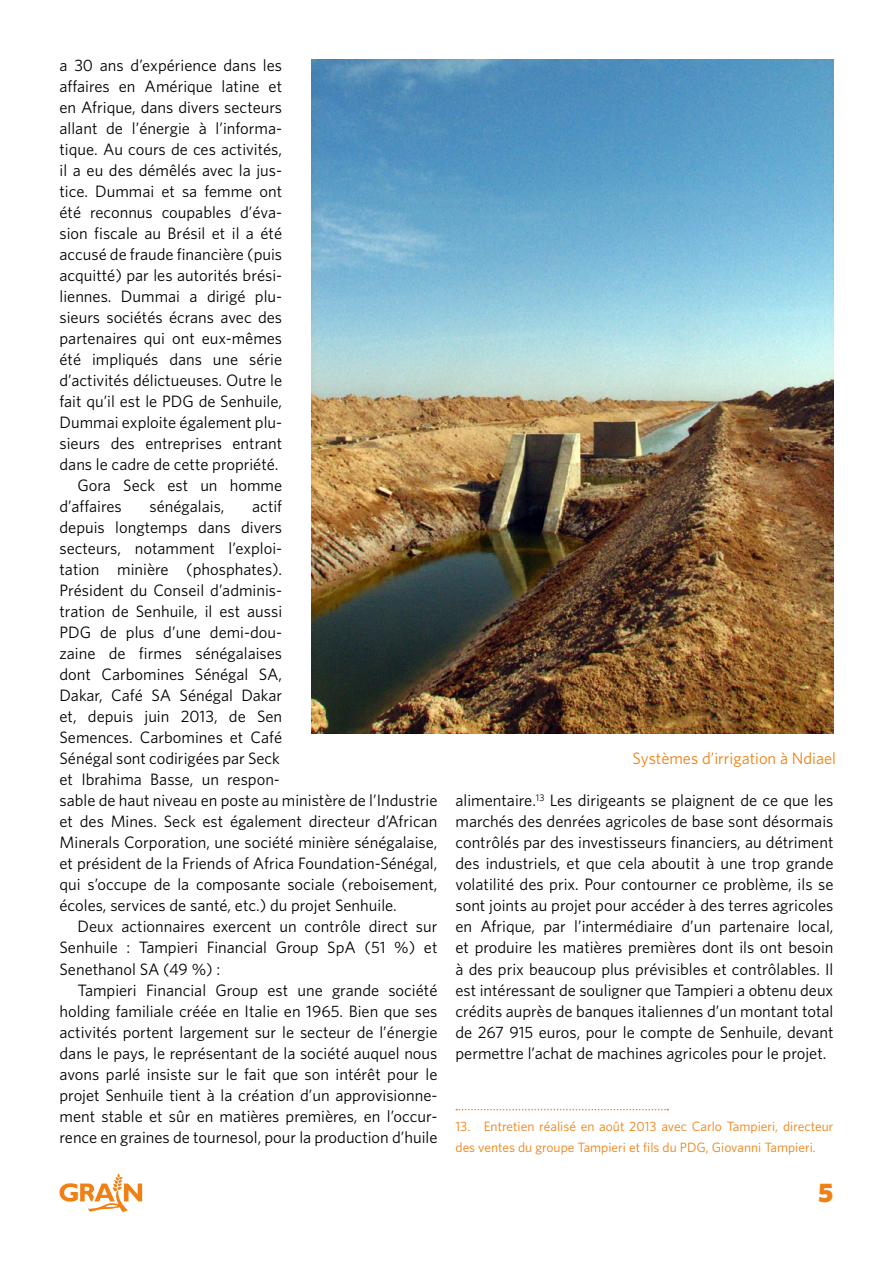
<style>
.page{position:relative;width:893px;height:1263px;background:#fff}
.page>*{position:absolute;margin:0;border:0;box-sizing:border-box;transform-origin:0 0}
.t1{font:900 27px "Whitney";color:#f08013}
.t2{font:16.5px/21px "Whitney";color:#000;text-align:justify}
.t3{font:16.5px "Whitney";color:#f08013}
.t4{font:13.5px/21px "Whitney";color:#f08013}
</style>
<div class="page">
<svg style="left:60px;top:1173px;width:82px;height:39px"></svg>
<svg style="left:456px;top:1109px;width:212px;height:1px"></svg>
<img style="left:312px;top:60px;width:521px;height:674px">
<p class="t2" style="left:60px;top:55px;width:224px">a 30 ans d’expérience dans les</p>
<p class="t2" style="left:60px;top:76px;width:224px">affaires en Amérique latine et</p>
<p class="t2" style="left:60px;top:97px;width:224px">en Afrique, dans divers secteurs</p>
<p class="t2" style="left:60px;top:118px;width:224px">allant de l’énergie à l’informa-</p>
<p class="t2" style="left:60px;top:139px;width:224px">tique. Au cours de ces activités,</p>
<p class="t2" style="left:60px;top:160px;width:224px">il a eu des démêlés avec la jus-</p>
<p class="t2" style="left:60px;top:181px;width:224px">tice. Dummai et sa femme ont</p>
<p class="t2" style="left:60px;top:202px;width:224px">été reconnus coupables d’éva-</p>
<p class="t2" style="left:60px;top:223px;width:224px">sion fiscale au Brésil et il a été</p>
<p class="t2" style="left:60px;top:244px;width:224px">accusé de fraude financière (puis</p>
<p class="t2" style="left:60px;top:265px;width:224px">acquitté) par les autorités brési-</p>
<p class="t2" style="left:60px;top:286px;width:224px">liennes. Dummai a dirigé plu-</p>
<p class="t2" style="left:60px;top:307px;width:224px">sieurs sociétés écrans avec des</p>
<p class="t2" style="left:60px;top:328px;width:224px">partenaires qui ont eux-mêmes</p>
<p class="t2" style="left:60px;top:349px;width:224px">été impliqués dans une série</p>
<p class="t2" style="left:60px;top:370px;width:224px">d’activités délictueuses. Outre le</p>
<p class="t2" style="left:60px;top:391px;width:224px">fait qu’il est le PDG de Senhuile,</p>
<p class="t2" style="left:60px;top:412px;width:224px">Dummai exploite également plu-</p>
<p class="t2" style="left:60px;top:433px;width:224px">sieurs des entreprises entrant</p>
<p class="t2" style="left:60px;top:454px;width:221px">dans le cadre de cette propriété.</p>
<p class="t2" style="left:78px;top:475px;width:206px">Gora Seck est un homme</p>
<p class="t2" style="left:60px;top:496px;width:64px">d’affaires</p>
<p class="t2" style="left:150px;top:496px;width:76px">sénégalais,</p>
<p class="t2" style="left:60px;top:496px;width:379px;text-align:left;text-indent:193px">actif<br>depuis longtemps dans divers<br>secteurs, notamment l’exploi-<br>tation minière (phosphates).<br>Président du Conseil d’adminis-<br>tration de Senhuile, il est aussi<br>PDG de plus d’une demi-dou-<br>zaine de firmes sénégalaises<br>dont Carbomines Sénégal SA,<br>Dakar, Café SA Sénégal Dakar<br>et, depuis juin 2013, de Sen<br>Semences. Carbomines et Café<br>Sénégal sont codirigées par Seck<br>et Ibrahima Basse, un respon-<br>sable de haut niveau en poste au ministère de l’Industrie et des Mines. Seck est également directeur d’African Minerals Corporation, une société minière sénégalaise, et président de la Friends of Africa Foundation-Sénégal, qui s’occupe de la composante sociale (reboisement, écoles, services de santé, etc.) du projet Senhuile.</p>
<p class="t2" style="left:60px;top:916px;width:379px;text-indent:18px">Deux actionnaires exercent un contrôle direct sur Senhuile : Tampieri Financial Group SpA (51 %) et Senethanol SA (49 %) :</p>
<p class="t2" style="left:60px;top:979px;width:379px;text-indent:18px">Tampieri Financial Group est une grande société holding familiale créée en Italie en 1965. Bien que ses activités portent largement sur le secteur de l’énergie dans le pays, le représentant de la société auquel nous avons parlé insiste sur le fait que son intérêt pour le projet Senhuile tient à la création d’un approvisionne&shy;ment stable et sûr en matières premières, en l’occur&shy;rence en graines de tournesol, pour la production d’huile</p>
<p class="t3" style="left:633px;top:749px;width:205px">Systèmes d’irrigation à Ndiael</p>
<p class="t2" style="left:455px;top:790px;width:379px">alimentaire.<sup>13</sup> Les dirigeants se plaignent de ce que les marchés des denrées agricoles de base sont désormais contrôlés par des investisseurs financiers, au détriment des industriels, et que cela aboutit à une trop grande volatilité des prix. Pour contourner ce problème, ils se sont joints au projet pour accéder à des terres agricoles en Afrique, par l’intermédiaire d’un partenaire local, et produire les matières premières dont ils ont besoin à des prix beaucoup plus prévisibles et contrôlables. Il est intéressant de souligner que Tampieri a obtenu deux crédits auprès de banques italiennes d’un montant total de 267 915 euros, pour le compte de Senhuile, devant permettre l’achat de machines agricoles pour le projet.</p>
<p class="t4" style="left:455px;top:1115px;width:379px">13. Entretien réalisé en août 2013 avec Carlo Tampieri, directeur des ventes du groupe Tampieri et fils du PDG, Giovanni Tampieri.</p>
<h1 class="t1" style="left:818px;top:1176px;width:17px">5</h1>
</div>
